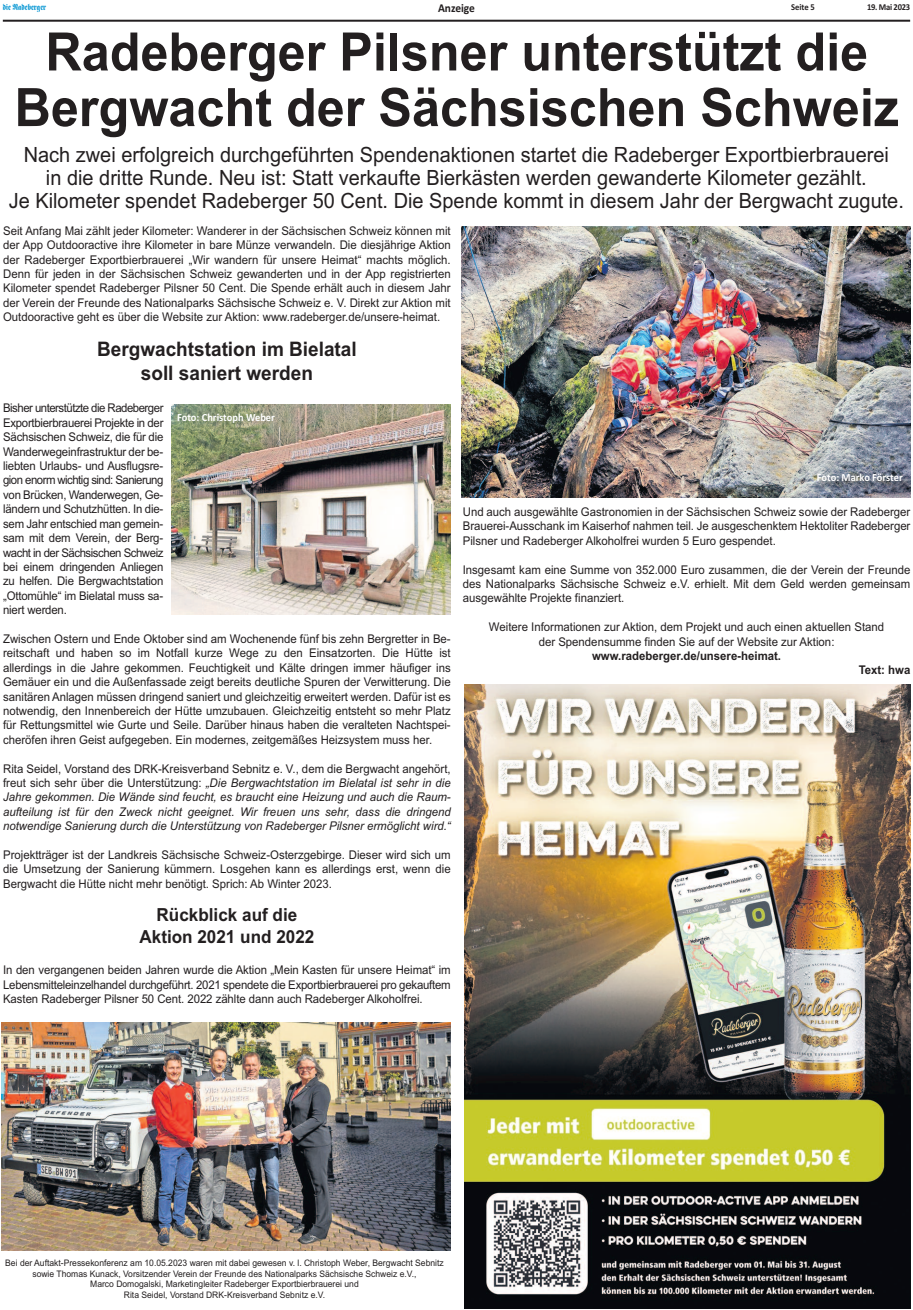
<style>
.page{position:relative;width:913px;height:1310px;background:#fff}
.page>*{position:absolute;margin:0;border:0;box-sizing:border-box;transform-origin:0 0}
.t1{font:700 53px/55.6px "Arial";color:#231f20;text-align:center;scale:.95 1}
.t2{font:21px/23.2px "Arial";color:#231f20;text-align:center;scale:.95 1}
.t3{font:700 20px/24px "Arial";color:#231f20;text-align:center;scale:.95 1}
.t4{font:700 18px/21.6px "Arial";color:#231f20;text-align:center;scale:.95 1}
.t5{font:12px/14.4px "Arial";color:#231f20;text-align:justify;scale:.95 1}
.t6{font:italic 12px/14.4px "Arial";color:#231f20;text-align:justify;scale:.95 1}
.t7{font:700 12px "Arial";color:#231f20;scale:.95 1}
.t8{font:700 12px "Calibri";color:#231f20;scale:.95 1}
.t9{font:700 11px "Calibri";color:#fff;scale:.95 1}
.t10{font:9px/10.8px "Arial";color:#231f20;text-align:center;scale:.95 1}
.t11{font:700 9px "Calibri";letter-spacing:-.03em;color:#231f20;scale:.95 1}
.t12{font:9px "Fette Fra D";color:#0094d2;scale:.8 1}
.s1{font-style:normal}
</style>
<div class="page">
<hr style="left:3px;top:20px;width:907px;height:2px;background:#231f20">
<img style="left:1px;top:1022px;width:449px;height:228px">
<img style="left:464px;top:684px;width:446px;height:624px">
<img style="left:171px;top:405px;width:279px;height:209px">
<img style="left:461px;top:227px;width:449px;height:270px">
<img style="left:786px;top:468px;width:125px;height:30px">
<p class="t12" style="left:3px;top:1px;width:56px">die Radeberger</p>
<p class="t8" style="left:438px;top:1px;width:40px">Anzeige</p>
<p class="t11" style="left:791px;top:1px;width:27px">Seite 5</p>
<p class="t11" style="left:867px;top:1px;width:47px">19. Mai 2023</p>
<h1 class="t1" style="left:15px;top:24px;width:932px">Radeberger Pilsner unterstützt die<br>Bergwacht der Sächsischen Schweiz</h1>
<p class="t2" style="left:9px;top:143px;width:944px">Nach zwei erfolgreich durchgeführten Spendenaktionen startet die Radeberger Exportbierbrauerei<br>in die dritte Runde. Neu ist: Statt verkaufte Bierkästen werden gewanderte Kilometer gezählt.<br>Je Kilometer spendet Radeberger 50 Cent. Die Spende kommt in diesem Jahr der Bergwacht zugute.</p>
<p class="t5" style="left:3px;top:223px;width:473px">Seit Anfang Mai zählt jeder Kilometer: Wanderer in der Sächsischen Schweiz können mit der App Outdooractive ihre Kilometer in bare Münze verwandeln. Die diesjährige Aktion der Radeberger Exportbierbrauerei „Wir wandern für unsere Heimat“ machts möglich.<br>Denn für jeden in der Sächsischen Schweiz gewanderten und in der App registrierten Kilometer spendet Radeberger Pilsner 50 Cent. Die Spende erhält auch in diesem Jahr der Verein der Freunde des Nationalparks Sächsische Schweiz e. V. Direkt zur Aktion mit Outdooractive geht es über die Website zur Aktion: www.radeberger.de/unsere-heimat.</p>
<h3 class="t3" style="left:97px;top:337px;width:275px">Bergwachtstation im Bielatal soll saniert werden</h3>
<p class="t5" style="left:3px;top:401px;width:170px">Bisher unterstützte die Radeberger Exportbierbrauerei Projekte in der Sächsischen Schweiz, die für die Wanderwegeinfrastruktur der be&shy;liebten Urlaubs- und Ausflugsre&shy;gion enorm wichtig sind: Sanierung von Brücken, Wanderwegen, Ge&shy;ländern und Schutzhütten. In die&shy;sem Jahr entschied man gemein&shy;sam mit dem Verein, der Berg&shy;wacht in der Sächsischen Schweiz bei einem dringenden Anliegen zu helfen. Die Bergwachtstation „Ottomühle“ im Bielatal muss sa&shy;niert werden.</p>
<p class="t5" style="left:3px;top:631px;width:473px">Zwischen Ostern und Ende Oktober sind am Wochenende fünf bis zehn Bergretter in Be&shy;reitschaft und haben so im Notfall kurze Wege zu den Einsatzorten. Die Hütte ist allerdings in die Jahre gekommen. Feuchtigkeit und Kälte dringen immer häufiger ins Gemäuer ein und die Außenfassade zeigt bereits deutliche Spuren der Verwitterung. Die sanitären Anlagen müssen dringend saniert und gleichzeitig erweitert werden. Dafür ist es notwendig, den Innenbereich der Hütte umzubauen. Gleichzeitig entsteht so mehr Platz für Rettungsmittel wie Gurte und Seile. Darüber hinaus haben die veralteten Nachtspei&shy;cheröfen ihren Geist aufgegeben. Ein modernes, zeitgemäßes Heizsystem muss her.</p>
<p class="t6" style="left:3px;top:761px;width:473px"><span class="s1">Rita Seidel, Vorstand des DRK-Kreisverband Sebnitz e. V., dem die Bergwacht angehört, freut sich sehr über die Unterstützung:</span> „Die Bergwachtstation im Bielatal ist sehr in die Jahre gekommen. Die Wände sind feucht, es braucht eine Heizung und auch die Raum&shy;aufteilung ist für den Zweck nicht geeignet. Wir freuen uns sehr, dass die dringend notwendige Sanierung durch die Unterstützung von Radeberger Pilsner ermöglicht wird.“</p>
<p class="t5" style="left:3px;top:847px;width:473px">Projektträger ist der Landkreis Sächsische Schweiz-Osterzgebirge. Dieser wird sich um die Umsetzung der Sanierung kümmern. Losgehen kann es allerdings erst, wenn die Bergwacht die Hütte nicht mehr benötigt. Sprich: Ab Winter 2023.</p>
<h3 class="t4" style="left:139px;top:904px;width:186px">Rückblick auf die<br>Aktion 2021 und 2022</h3>
<p class="t5" style="left:3px;top:963px;width:473px">In den vergangenen beiden Jahren wurde die Aktion „Mein Kasten für unsere Heimat“ im Lebensmitteleinzelhandel durchgeführt. 2021 spendete die Exportbierbrauerei pro gekauftem Kasten Radeberger Pilsner 50 Cent. 2022 zählte dann auch Radeberger Alkoholfrei.</p>
<p class="t9" style="left:177px;top:410px;width:104px">Foto: Christoph Weber</p>
<p class="t9" style="left:817px;top:471px;width:92px">Foto: Marko Förster</p>
<p class="t5" style="left:463px;top:505px;width:473px">Und auch ausgewählte Gastronomien in der Sächsischen Schweiz sowie der Radeberger Brauerei-Ausschank im Kaiserhof nahmen teil. Je ausgeschenktem Hektoliter Radeberger Pilsner und Radeberger Alkoholfrei wurden 5 Euro gespendet.</p>
<p class="t5" style="left:463px;top:562px;width:473px">Insgesamt kam eine Summe von 352.000 Euro zusammen, die der Verein der Freunde des Nationalparks Sächsische Schweiz e.V. erhielt. Mit dem Geld werden gemeinsam ausgewählte Projekte finanziert.</p>
<p class="t5" style="left:489px;top:620px;width:418px;text-align:center">Weitere Informationen zur Aktion, dem Projekt und auch einen aktuellen Stand der Spendensumme finden Sie auf der Website zur Aktion:</p>
<p class="t7" style="left:592px;top:649px;width:200px">www.radeberger.de/unsere-heimat.</p>
<p class="t7" style="left:858px;top:663px;width:56px">Text: hwa</p>
<p class="t10" style="left:5px;top:1257px;width:463px">Bei der Auftakt-Pressekonferenz am 10.05.2023 waren mit dabei gewesen v. l. Christoph Weber, Bergwacht Sebnitz sowie Thomas Kunack, Vorsitzender Verein der Freunde des Nationalparks Sächsische Schweiz e.V.,<br>Marco Domogalski, Marketingleiter Radeberger Exportbierbrauerei und<br>Rita Seidel, Vorstand DRK-Kreisverband Sebnitz e.V.</p>
</div>
